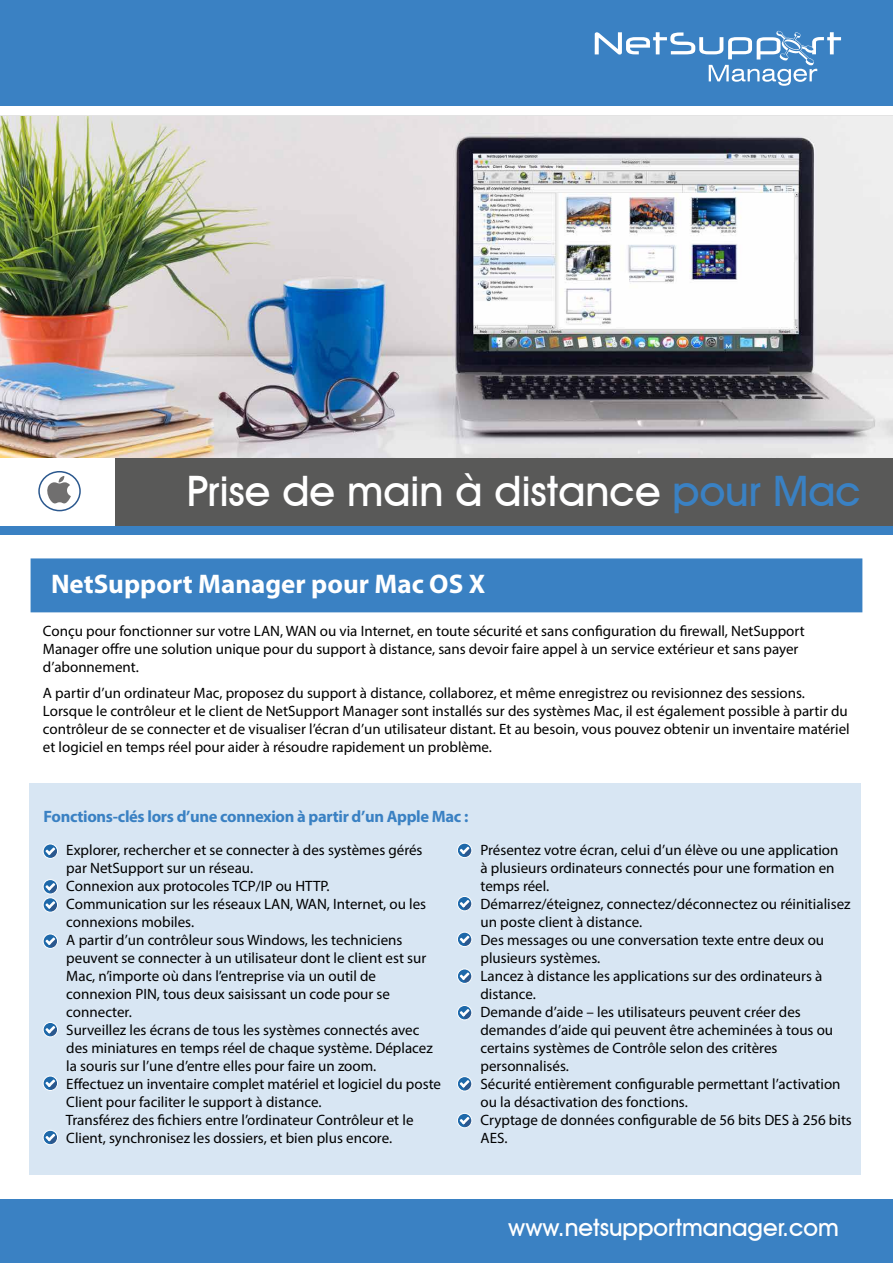
<style>
.page{position:relative;width:893px;height:1263px;background:#fff}
.page>*{position:absolute;margin:0;border:0;box-sizing:border-box;transform-origin:0 0}
.t1{font:500 42px "Avant Garde IT Cby BT";color:#fff}
.t2{font:700 27px "Myriad Pro";color:#fff}
.t3{font:500 24px "Avant Garde IT Cby BT";color:#fff}
.t4{font:700 16.5px "Myriad Pro";letter-spacing:-.02em;color:#3a81c3}
.t5{font:15px/18px "Myriad Pro";color:#000}
.s1{color:#3a81c3}
</style>
<div class="page">
<div style="left:0;top:0;width:893px;height:106px;background:#3a81c3"></div>
<div style="left:0;top:1199px;width:893px;height:64px;background:#3a81c3"></div>
<svg style="left:595px;top:30px;width:246px;height:56px"></svg>
<div style="left:115px;top:436px;width:778px;height:91px;background:#595958"></div>
<div style="left:0;top:526px;width:893px;height:9px;background:#3a81c3"></div>
<div style="left:31px;top:558px;width:831px;height:54px;background:#3a81c3;border:3px solid #3a81c3"></div>
<svg style="left:39px;top:472px;width:41px;height:39px"></svg>
<div style="left:38px;top:471px;width:43px;height:40px;border:2px solid #2b588e;border-radius:50%"></div>
<svg style="left:47px;top:476px;width:24px;height:27px"></svg>
<div style="left:30px;top:783px;width:831px;height:392px;background:#d8e6f3"></div>
<img style="left:0;top:117px;width:893px;height:340px">
<svg style="left:45px;top:847px;width:12px;height:11px"></svg>
<div style="left:43px;top:844px;width:15px;height:14px;border:1px solid #fff;border-radius:50%"></div>
<svg style="left:43px;top:879px;width:15px;height:15px"></svg>
<svg style="left:45px;top:883px;width:13px;height:11px"></svg>
<div style="left:43px;top:879px;width:15px;height:15px;border:1px solid #fff;border-radius:50%"></div>
<svg style="left:45px;top:901px;width:12px;height:11px"></svg>
<div style="left:43px;top:898px;width:15px;height:14px;border:1px solid #fff;border-radius:50%"></div>
<svg style="left:45px;top:937px;width:12px;height:11px"></svg>
<div style="left:43px;top:934px;width:15px;height:14px;border:1px solid #fff;border-radius:50%"></div>
<svg style="left:43px;top:1022px;width:15px;height:15px"></svg>
<svg style="left:45px;top:1026px;width:13px;height:11px"></svg>
<div style="left:43px;top:1022px;width:15px;height:15px;border:1px solid #fff;border-radius:50%"></div>
<svg style="left:43px;top:1130px;width:15px;height:15px"></svg>
<svg style="left:45px;top:1134px;width:13px;height:10px"></svg>
<div style="left:43px;top:1130px;width:15px;height:15px;border:1px solid #fff;border-radius:50%"></div>
<svg style="left:45px;top:1079px;width:12px;height:11px"></svg>
<div style="left:43px;top:1076px;width:15px;height:14px;border:1px solid #fff;border-radius:50%"></div>
<svg style="left:457px;top:843px;width:15px;height:15px"></svg>
<svg style="left:460px;top:847px;width:12px;height:10px"></svg>
<div style="left:457px;top:843px;width:15px;height:15px;border:1px solid #fff;border-radius:50%"></div>
<svg style="left:457px;top:896px;width:15px;height:15px"></svg>
<svg style="left:460px;top:900px;width:12px;height:11px"></svg>
<div style="left:457px;top:896px;width:15px;height:15px;border:1px solid #fff;border-radius:50%"></div>
<svg style="left:457px;top:932px;width:15px;height:14px"></svg>
<svg style="left:460px;top:936px;width:12px;height:10px"></svg>
<div style="left:457px;top:932px;width:15px;height:15px;border:1px solid #fff;border-radius:50%"></div>
<svg style="left:457px;top:969px;width:15px;height:14px"></svg>
<svg style="left:460px;top:972px;width:12px;height:11px"></svg>
<div style="left:457px;top:969px;width:15px;height:14px;border:1px solid #fff;border-radius:50%"></div>
<svg style="left:457px;top:1076px;width:15px;height:15px"></svg>
<svg style="left:460px;top:1080px;width:12px;height:11px"></svg>
<div style="left:457px;top:1076px;width:15px;height:15px;border:1px solid #fff;border-radius:50%"></div>
<svg style="left:457px;top:1005px;width:15px;height:15px"></svg>
<svg style="left:460px;top:1009px;width:12px;height:11px"></svg>
<div style="left:457px;top:1005px;width:15px;height:15px;border:1px solid #fff;border-radius:50%"></div>
<svg style="left:457px;top:1113px;width:15px;height:15px"></svg>
<svg style="left:460px;top:1117px;width:12px;height:9px"></svg>
<div style="left:457px;top:1113px;width:15px;height:15px;border:1px solid #fff;border-radius:50%"></div>
<h1 class="t1" style="left:187px;top:466px;width:676px">Prise de main à distance <span class="s1">pour Mac</span></h1>
<h2 class="t2" style="left:51px;top:567px;width:436px">NetSupport Manager pour Mac OS X</h2>
<p class="t5" style="left:43px;top:621px;width:763px">Conçu pour fonctionner sur votre LAN, WAN ou via Internet, en toute sécurité et sans configuration du firewall, NetSupport<br>Manager offre une solution unique pour du support à distance, sans devoir faire appel à un service extérieur et sans payer d’abonnement.</p>
<p class="t5" style="left:43px;top:684px;width:808px">A partir d’un ordinateur Mac, proposez du support à distance, collaborez, et même enregistrez ou revisionnez des sessions.<br>Lorsque le contrôleur et le client de NetSupport Manager sont installés sur des systèmes Mac, il est également possible à partir du contrôleur de se connecter et de visualiser l’écran d’un utilisateur distant. Et au besoin, vous pouvez obtenir un inventaire matériel et logiciel en temps réel pour aider à résoudre rapidement un problème.</p>
<p class="t4" style="left:44px;top:805px;width:426px">Fonctions-clés lors d’une connexion à partir d’un Apple Mac :</p>
<p class="t5" style="left:66px;top:841px;width:377px">Explorer, rechercher et se connecter à des systèmes gérés par NetSupport sur un réseau.<br>Connexion aux protocoles TCP/IP ou HTTP.<br>Communication sur les réseaux LAN, WAN, Internet, ou les connexions mobiles.<br>A partir d’un contrôleur sous Windows, les techniciens peuvent se connecter à un utilisateur dont le client est sur Mac, n’importe où dans l’entreprise via un outil de connexion PIN, tous deux saisissant un code pour se connecter.<br>Surveillez les écrans de tous les systèmes connectés avec des miniatures en temps réel de chaque système. Déplacez la souris sur l’une d’entre elles pour faire un zoom.<br>Effectuez un inventaire complet matériel et logiciel du poste Client pour faciliter le support à distance.<br>Transférez des fichiers entre l’ordinateur Contrôleur et le Client, synchronisez les dossiers, et bien plus encore.</p>
<p class="t5" style="left:480px;top:841px;width:373px">Présentez votre écran, celui d’un élève ou une application<br>à plusieurs ordinateurs connectés pour une formation en temps réel.<br>Démarrez/éteignez, connectez/déconnectez ou réinitialisez un poste client à distance.<br>Des messages ou une conversation texte entre deux ou plusieurs systèmes.<br>Lancez à distance les applications sur des ordinateurs à distance.<br>Demande d’aide – les utilisateurs peuvent créer des demandes d’aide qui peuvent être acheminées à tous ou certains systèmes de Contrôle selon des critères personnalisés.<br>Sécurité entièrement configurable permettant l’activation ou la désactivation des fonctions.<br>Cryptage de données configurable de 56 bits DES à 256 bits AES.</p>
<h3 class="t3" style="left:508px;top:1212px;width:332px">www.netsupportmanager.com</h3>
</div>
